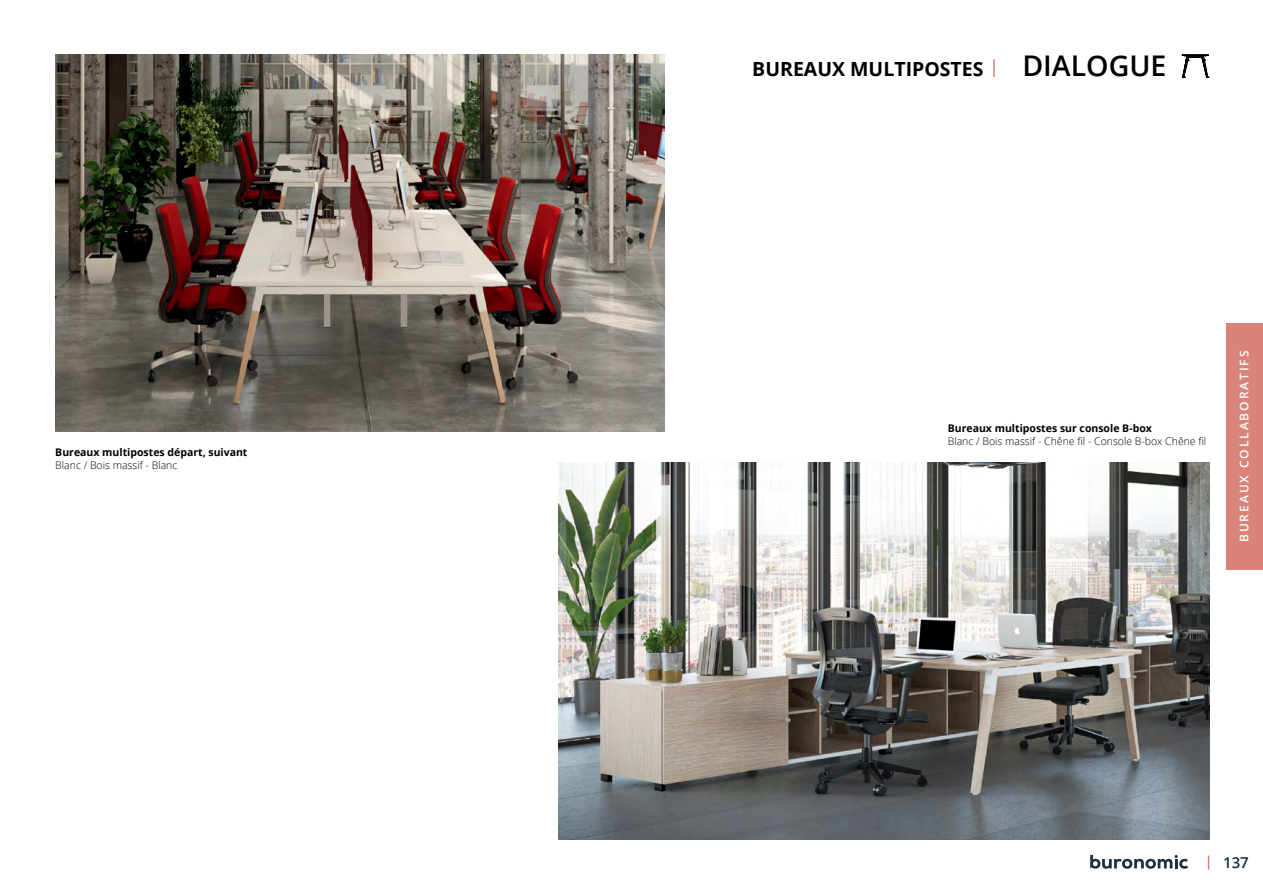
<style>
.page{position:relative;width:1263px;height:893px;background:#fff}
.page>*{position:absolute;margin:0;border:0;box-sizing:border-box;transform-origin:0 0}
.t1{font:600 28.5px "Open Sans";color:#000}
.t2{font:700 19.5px "Open Sans";color:#000}
.t3{font:600 15px "Open Sans";color:#112f3f}
.t4{font:600 12px "Open Sans";letter-spacing:.16em;color:#fff}
.t5{font:300 10.5px "Open Sans";color:#000}
.t6{font:700 10.5px "Open Sans";color:#000}
</style>
<div class="page">
<svg style="left:1090px;top:855px;width:98px;height:14px"></svg>
<svg style="left:1208px;top:855px;width:1px;height:15px"></svg>
<div style="left:1226px;top:323px;width:37px;height:247px;background:#d98379"></div>
<svg style="left:1182px;top:54px;width:27px;height:24px"></svg>
<img style="left:558px;top:463px;width:651px;height:376px">
<img style="left:55px;top:55px;width:610px;height:376px">
<svg style="left:993px;top:59px;width:2px;height:18px"></svg>
<p class="t6" style="left:55px;top:445px;width:194px">Bureaux multipostes départ, suivant</p>
<p class="t5" style="left:55px;top:458px;width:124px">Blanc / Bois massif - Blanc</p>
<h2 class="t2" style="left:752px;top:55px;width:233px">BUREAUX MULTIPOSTES</h2>
<h1 class="t1" style="left:1022px;top:46px;width:146px">DIALOGUE</h1>
<p class="t6" style="left:948px;top:421px;width:206px">Bureaux multipostes sur console B-box</p>
<p class="t5" style="left:948px;top:434px;width:260px">Blanc / Bois massif - Chêne fil - Console B-box Chêne fil</p>
<p class="t4" style="left:1236px;top:542px;width:193px;rotate:-90deg">BUREAUX COLLABORATIFS</p>
<h3 class="t3" style="left:1223px;top:852px;width:27px">137</h3>
</div>
